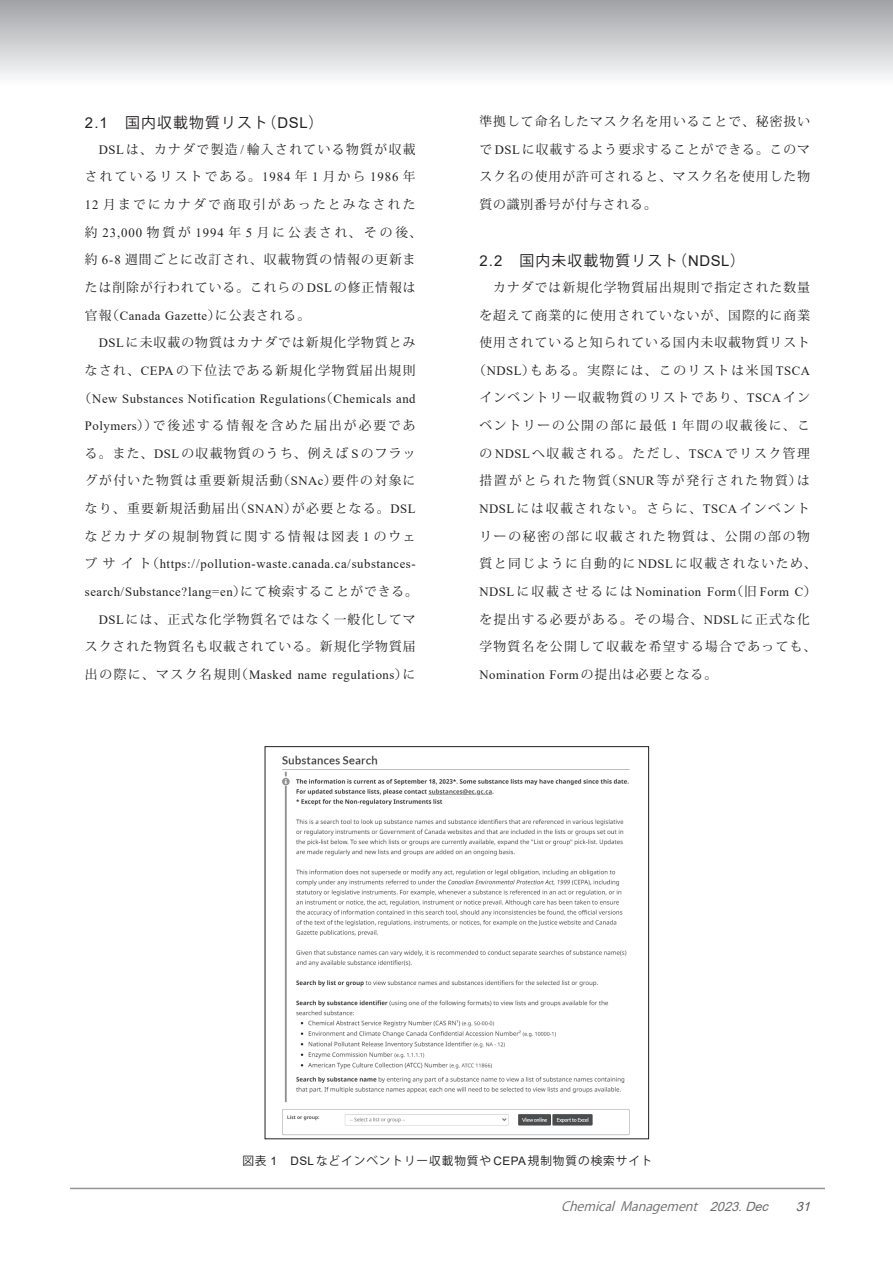
<style>
.page{position:relative;width:893px;height:1263px;background:#fff}
.page>*{position:absolute;margin:0;border:0;box-sizing:border-box;transform-origin:0 0}
.t1{font:14.85px "Koz Go Pro Regular 90 msp RKSJ H";letter-spacing:.075em;color:#231f20}
.t2{font:12.75px/27.6px "Koz Min Pro Regular 90 msp RKSJ H";letter-spacing:.105em;color:#231f20;text-align:justify}
.t3{font:12.75px/27.6px "Times New Roman";letter-spacing:.04em;color:#231f20}
.t4{font:12.75px/27.6px "Koz Min Pro Regular 90 msp RKSJ H";letter-spacing:.085em;color:#231f20;text-align:right}
.t5{font:12.75px "Koz Min Pro Regular 90 msp RKSJ H";letter-spacing:.135em;color:#231f20}
.t6{font:italic 12.75px "Koz Go Pro Regular 90 msp RKSJ H";color:#6c6d70}
.t7{font:12.75px "Koz Min Pro Regular 90 msp RKSJ H";letter-spacing:.13em;color:#231f20}
.t8{font:12.75px "Koz Min Pro Regular 90 msp RKSJ H";letter-spacing:.16em;color:#231f20}
.t9{font:12.75px "Koz Min Pro Regular 90 msp RKSJ H";letter-spacing:.125em;color:#231f20}
.t10{font:12.75px "Koz Min Pro Regular 90 msp RKSJ H";letter-spacing:.14em;color:#231f20}
.t11{font:italic 12.75px "Arial";color:#57585a}
.t12{font:11.7px "Koz Go Pro Regular 90 msp RKSJ H";letter-spacing:.075em;color:#231f20}
.s1{font-family:"Arial"}
.s2{font-family:"Times New Roman"}
.s3{font-family:"Koz Min Pro Regular 90 msp RKSJ H"}
</style>
<div class="page">
<div style="left:0;top:0;width:893px;height:85px;background:linear-gradient(to bottom,#a1a2a6,#fdfdfe)"></div>
<hr style="left:70px;top:1188px;width:755px;height:1px;background:#939598">
<img style="left:282px;top:755px;width:348px;height:381px">
<div style="left:265px;top:746px;width:384px;height:393px;border:1px solid #231f20"></div>
<p class="t1" style="left:85px;top:117px;width:240px"><span class="s1">2.1</span>　国内収載物質リスト（<span class="s1">DSL</span>）</p>
<p class="t2" style="left:85px;top:137px;width:338px;text-align:center"><span class="s2">DSL</span>は、カナダで製造<span class="s2">/</span>輸入されている物質が収載<br>されているリストである。<span class="s2">1984</span> 年 <span class="s2">1</span> 月から <span class="s2">1986</span> 年<br><span class="s2">12</span> 月までにカナダで商取引があったとみなされた約 <span class="s2">23,000</span> 物質が <span class="s2">1994</span> 年 <span class="s2">5</span> 月に公表され、その後、約 <span class="s2">6-8</span> 週間ごとに改訂され、収載物質の情報の更新または削除が行われている。これらの <span class="s2">DSL</span>の修正情報は</p>
<p class="t3" style="left:85px;top:301px;width:227px"><span class="s3">官報（</span>Canada Gazette<span class="s3">）に公表される。</span></p>
<p class="t4" style="left:85px;top:330px;width:332px"><span class="s2">DSL</span>に未収載の物質はカナダでは新規化学物質とみなされ、<span class="s2">CEPA</span>の下位法である新規化学物質届出規則</p>
<p class="t3" style="left:79px;top:384px;width:339px"><span class="s3">（</span>New Substances Notification Regulations<span class="s3">（</span>Chemicals and</p>
<p class="t2" style="left:85px;top:413px;width:332px"><span class="s2">Polymers</span>））で後述する情報を含めた届出が必要である。また、<span class="s2">DSL</span>の収載物質のうち、例えば<span class="s2">S</span>のフラッグが付いた物質は重要新規活動（<span class="s2">SNAc</span>）要件の対象になり、重要新規活動届出（<span class="s2">SNAN</span>）が必要となる。<span class="s2">DSL</span>などカナダの規制物質に関する情報は図表 <span class="s2">1</span> のウェ</p>
<p class="t3" style="left:85px;top:550px;width:334px"><span class="s3">ブサイト（</span>https://pollution-waste.canada.ca/substances&shy;search/Substance?lang=en<span class="s3">）にて検索することができる。</span></p>
<p class="t4" style="left:85px;top:607px;width:332px"><span class="s2">DSL</span>には、正式な化学物質名ではなく一般化してマスクされた物質名も収載されている。新規化学物質届</p>
<p class="t3" style="left:85px;top:661px;width:332px"><span class="s3">出の際に、マスク名規則（</span>Masked name regulations<span class="s3">）に</span></p>
<p class="t2" style="left:479px;top:109px;width:332px">準拠して命名したマスク名を用いることで、秘密扱いで <span class="s2">DSL</span>に収載するよう要求することができる。このマスク名の使用が許可されると、マスク名を使用した物質の識別番号が付与される。</p>
<p class="t1" style="left:479px;top:255px;width:267px"><span class="s1">2.2</span>　国内未収載物質リスト（<span class="s1">NDSL</span>）</p>
<p class="t4" style="left:493px;top:275px;width:318px">カナダでは新規化学物質届出規則で指定された数量</p>
<p class="t4" style="left:479px;top:303px;width:332px">を超えて商業的に使用されていないが、国際的に商業</p>
<p class="t4" style="left:479px;top:330px;width:332px">使用されていると知られている国内未収載物質リスト</p>
<p class="t5" style="left:473px;top:365px;width:338px">（<span class="s2">NDSL</span>）もある。実際には、このリストは米国<span class="s2">TSCA</span></p>
<p class="t2" style="left:479px;top:386px;width:332px">インベントリー収載物質のリストであり、<span class="s2">TSCA</span>イン</p>
<p class="t10" style="left:479px;top:421px;width:332px">ベントリーの公開の部に最低 <span class="s2">1</span> 年間の収載後に、こ</p>
<p class="t7" style="left:479px;top:448px;width:332px">の<span class="s2">NDSL</span>へ収載される。ただし、<span class="s2">TSCA</span>でリスク管理</p>
<p class="t8" style="left:479px;top:476px;width:332px">措置がとられた物質（<span class="s2">SNUR</span>等が発行された物質）は</p>
<p class="t5" style="left:479px;top:503px;width:332px"><span class="s2">NDSL</span>には収載されない。さらに、<span class="s2">TSCA</span>インベント</p>
<p class="t5" style="left:479px;top:531px;width:332px">リーの秘密の部に収載された物質は、公開の部の物</p>
<p class="t9" style="left:479px;top:559px;width:338px">質と同じように自動的に<span class="s2">NDSL</span>に収載されないため、</p>
<p class="t3" style="left:479px;top:578px;width:338px">NDSL <span class="s3">に収載させるには</span> Nomination Form<span class="s3">（旧</span> Form C<span class="s3">）</span></p>
<p class="t2" style="left:479px;top:607px;width:338px">を提出する必要がある。その場合、<span class="s2">NDSL</span>に正式な化学物質名を公開して収載を希望する場合であっても、</p>
<p class="t3" style="left:479px;top:661px;width:239px">Nomination Form<span class="s3">の提出は必要となる。</span></p>
<p class="t12" style="left:242px;top:1156px;width:412px">図表 <span class="s1">1 DSL</span>などインベントリー収載物質や <span class="s1">CEPA</span>規制物質の検索サイト</p>
<p class="t6" style="left:561px;top:1201px;width:212px">Chemical Management　<span class="s1">2023.Dec</span></p>
<p class="t11" style="left:796px;top:1199px;width:19px">31</p>
</div>
